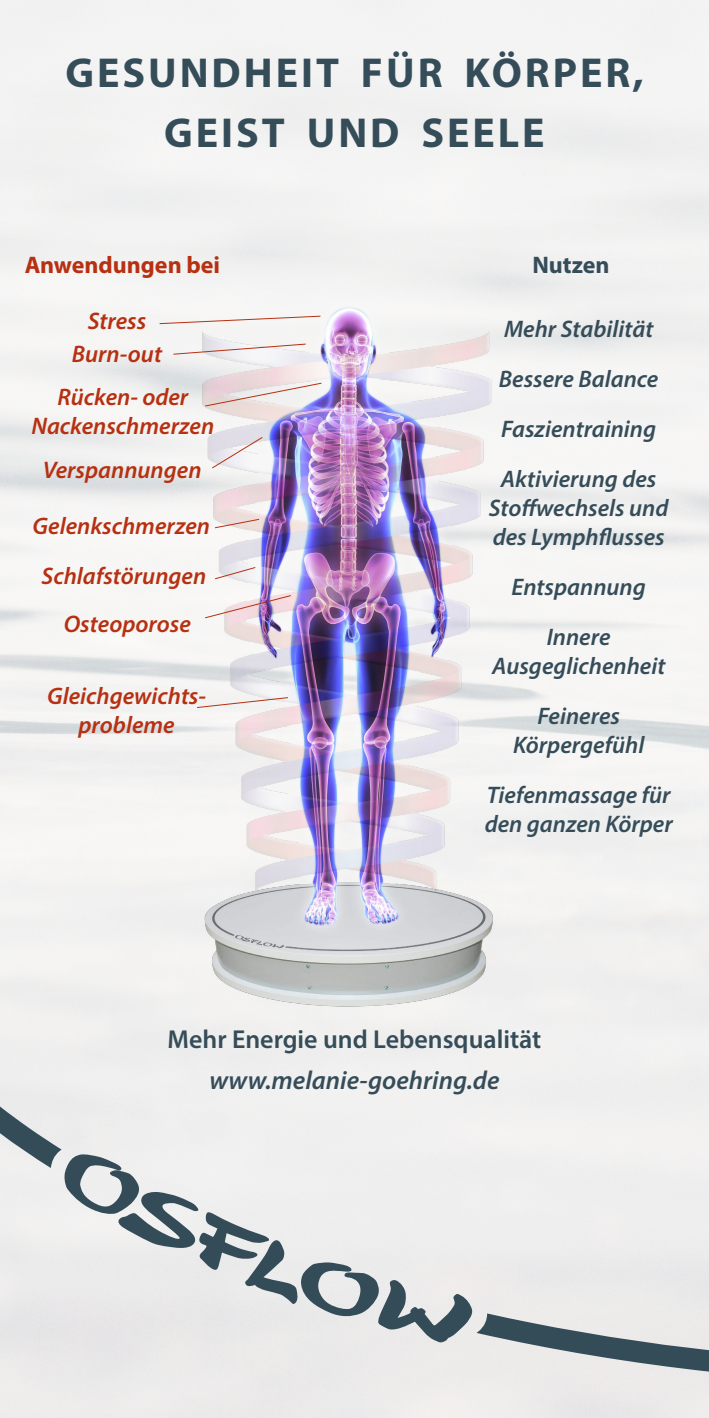
<style>
.page{position:relative;width:709px;height:1418px;background:#fff}
.page>*{position:absolute;margin:0;border:0;box-sizing:border-box;transform-origin:0 0}
.t1{font:700 42px/60px "Myriad Pro";letter-spacing:.07em;color:#354c59;text-align:center}
.t2{font:600 26px "Myriad Pro";color:#354c59}
.t3{font:italic 600 26px "Myriad Pro";color:#354c59}
.t4{font:italic 600 24px/50px "Myriad Pro";color:#354c59;text-align:center}
.t5{font:italic 600 24px/28.8px "Myriad Pro";color:#b63011;text-align:center}
.t6{font:700 24px "Myriad Pro";color:#b63011}
.t7{font:700 24px "Myriad Pro";color:#354c59}
</style>
<div class="page">
<div style="left:0;top:1090px;width:709px;height:295px;background:#edecec"></div>
<svg style="left:64px;top:1153px;width:409px;height:189px"></svg>
<img style="left:5px;top:189px;width:704px;height:920px">
<svg style="left:158px;top:315px;width:163px;height:10px"></svg>
<svg style="left:172px;top:343px;width:135px;height:12px"></svg>
<svg style="left:204px;top:382px;width:118px;height:25px"></svg>
<svg style="left:196px;top:696px;width:93px;height:12px"></svg>
<svg style="left:211px;top:436px;width:53px;height:33px"></svg>
<svg style="left:214px;top:566px;width:42px;height:14px"></svg>
<svg style="left:204px;top:594px;width:88px;height:25px"></svg>
<svg style="left:214px;top:518px;width:46px;height:11px"></svg>
<h1 class="t1" style="left:65px;top:47px;width:580px">GESUNDHEIT FÜR KÖRPER,<br>GEIST UND SEELE</h1>
<p class="t6" style="left:25px;top:256px;width:197px">Anwendungen bei</p>
<p class="t7" style="left:532px;top:256px;width:79px">Nutzen</p>
<p class="t5" style="left:72px;top:307px;width:92px;line-height:32.8px">Stress<br>Burn-out</p>
<p class="t5" style="left:31px;top:384px;width:184px">Rücken- oder<br>Nackenschmerzen</p>
<p class="t5" style="left:43px;top:457px;width:160px">Verspannungen</p>
<p class="t5" style="left:33px;top:513px;width:179px">Gelenkschmerzen</p>
<p class="t5" style="left:41px;top:563px;width:166px">Schlafstörungen</p>
<p class="t5" style="left:64px;top:611px;width:129px">Osteoporose</p>
<p class="t5" style="left:47px;top:683px;width:160px">Gleichgewichts&shy;probleme</p>
<p class="t4" style="left:499px;top:306px;width:161px;text-align:left">Mehr Stabilität<br>Bessere Balance<br>Faszientraining<br>Aktivierung des</p>
<p class="t4" style="left:489px;top:495px;width:181px;line-height:28.8px;text-align:left">Stoffwechsels und des Lymphflusses</p>
<p class="t4" style="left:511px;top:564px;width:136px">Entspannung<br>Innere</p>
<p class="t4" style="left:492px;top:642px;width:175px">Ausgeglichenheit<br>Feineres</p>
<p class="t4" style="left:487px;top:721px;width:185px">Körpergefühl<br>Tiefenmassage für</p>
<p class="t4" style="left:484px;top:800px;width:189px">den ganzen Körper</p>
<p class="t2" style="left:167px;top:1028px;width:375px">Mehr Energie und Lebensqualität</p>
<p class="t3" style="left:209px;top:1070px;width:292px">www.melanie-goehring.de</p>
</div>
